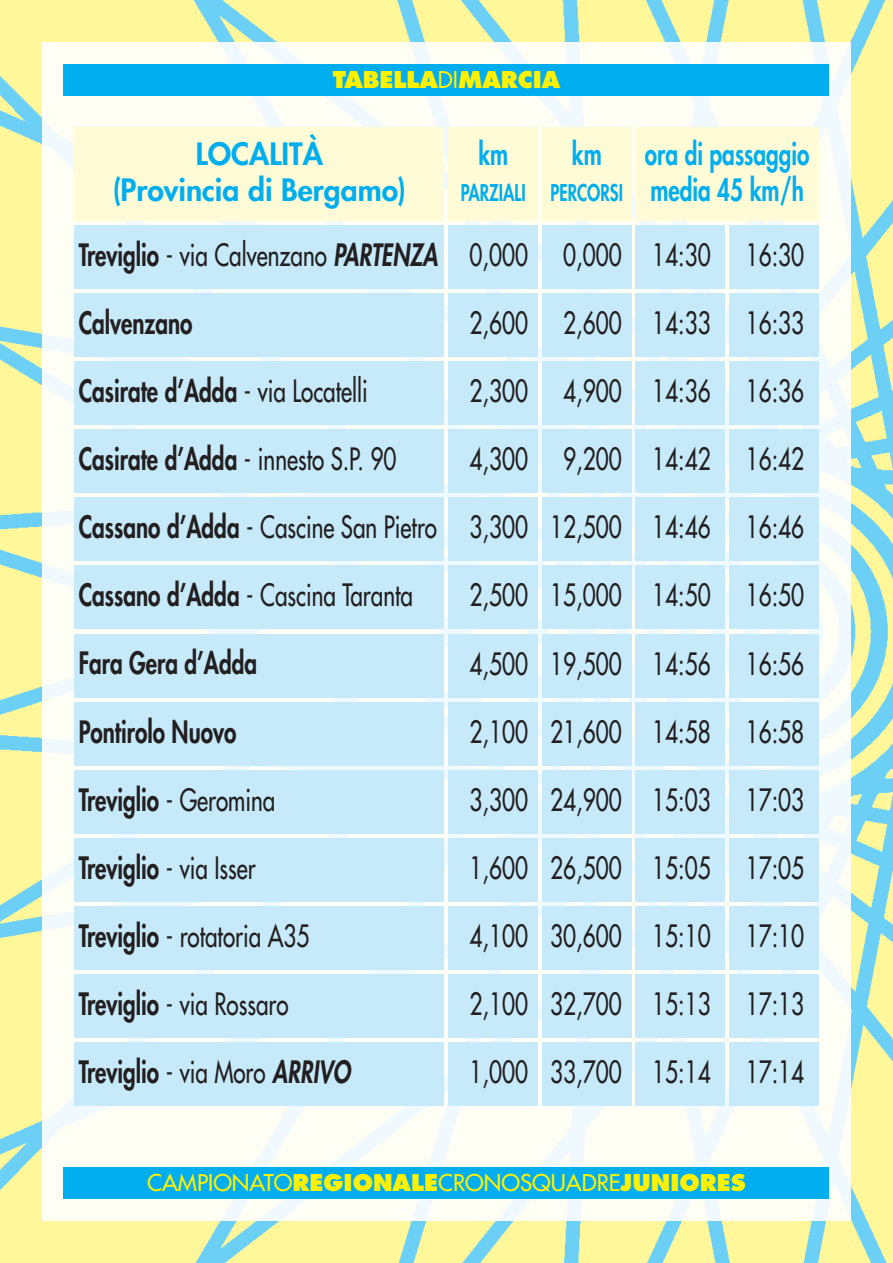
<style>
.page{position:relative;width:893px;height:1263px;background:#fff}
.page>*{position:absolute;margin:0;border:0;box-sizing:border-box;transform-origin:0 0}
.t1{font:30px "Futura";color:#231f20;scale:.75 1}
.t2{font:800 30px "Futura";color:#231f20;scale:.75 1}
.t3{font:800 30px/36px "Futura";color:#00aeef;scale:.75 1}
.t4{font:800 30px/36px "Futura";color:#00aeef;text-align:center}
.t5{font:22.5px "Futura";color:#fff101}
.t6{font:800 22.5px "Futura";color:#00aeef;scale:.75 1}
.t7{font:800 22.5px "Futura";color:#fff101}
.s1{font-weight:400}
.s2{font-weight:800}
.s3{font-weight:800;font-style:italic}
.s4{font-style:italic}
</style>
<div class="page">
<img style="left:0;top:0;width:893px;height:1263px">
<img style="left:43px;top:43px;width:807px;height:1177px">
<div style="left:64px;top:64px;width:765px;height:32px;background:#00aeef"></div>
<div style="left:64px;top:1167px;width:765px;height:32px;background:#00aeef"></div>
<div style="left:74px;top:225px;width:370px;height:64px;background:#c6eafa"></div>
<div style="left:74px;top:293px;width:370px;height:64px;background:#c6eafa"></div>
<div style="left:74px;top:361px;width:370px;height:64px;background:#c6eafa"></div>
<div style="left:74px;top:429px;width:370px;height:64px;background:#c6eafa"></div>
<div style="left:74px;top:497px;width:370px;height:64px;background:#c6eafa"></div>
<div style="left:74px;top:566px;width:370px;height:63px;background:#c6eafa"></div>
<div style="left:74px;top:634px;width:370px;height:63px;background:#c6eafa"></div>
<div style="left:74px;top:702px;width:370px;height:63px;background:#c6eafa"></div>
<div style="left:74px;top:770px;width:370px;height:63px;background:#c6eafa"></div>
<div style="left:74px;top:838px;width:370px;height:63px;background:#c6eafa"></div>
<div style="left:74px;top:906px;width:370px;height:63px;background:#c6eafa"></div>
<div style="left:74px;top:974px;width:370px;height:63px;background:#c6eafa"></div>
<div style="left:74px;top:1042px;width:370px;height:64px;background:#c6eafa"></div>
<div style="left:449px;top:225px;width:89px;height:64px;background:#c6eafa"></div>
<div style="left:449px;top:293px;width:89px;height:64px;background:#c6eafa"></div>
<div style="left:449px;top:361px;width:89px;height:64px;background:#c6eafa"></div>
<div style="left:449px;top:429px;width:89px;height:64px;background:#c6eafa"></div>
<div style="left:449px;top:497px;width:89px;height:64px;background:#c6eafa"></div>
<div style="left:449px;top:566px;width:89px;height:63px;background:#c6eafa"></div>
<div style="left:449px;top:634px;width:89px;height:63px;background:#c6eafa"></div>
<div style="left:449px;top:702px;width:89px;height:63px;background:#c6eafa"></div>
<div style="left:449px;top:770px;width:89px;height:63px;background:#c6eafa"></div>
<div style="left:449px;top:838px;width:89px;height:63px;background:#c6eafa"></div>
<div style="left:449px;top:906px;width:89px;height:63px;background:#c6eafa"></div>
<div style="left:449px;top:974px;width:89px;height:63px;background:#c6eafa"></div>
<div style="left:449px;top:1042px;width:89px;height:64px;background:#c6eafa"></div>
<div style="left:542px;top:225px;width:89px;height:64px;background:#c6eafa"></div>
<div style="left:542px;top:293px;width:89px;height:64px;background:#c6eafa"></div>
<div style="left:542px;top:361px;width:89px;height:64px;background:#c6eafa"></div>
<div style="left:542px;top:429px;width:89px;height:64px;background:#c6eafa"></div>
<div style="left:542px;top:497px;width:89px;height:64px;background:#c6eafa"></div>
<div style="left:542px;top:566px;width:89px;height:63px;background:#c6eafa"></div>
<div style="left:542px;top:634px;width:89px;height:63px;background:#c6eafa"></div>
<div style="left:542px;top:702px;width:89px;height:63px;background:#c6eafa"></div>
<div style="left:542px;top:770px;width:89px;height:63px;background:#c6eafa"></div>
<div style="left:542px;top:838px;width:89px;height:63px;background:#c6eafa"></div>
<div style="left:542px;top:906px;width:89px;height:63px;background:#c6eafa"></div>
<div style="left:542px;top:974px;width:89px;height:63px;background:#c6eafa"></div>
<div style="left:542px;top:1042px;width:89px;height:64px;background:#c6eafa"></div>
<div style="left:636px;top:225px;width:89px;height:64px;background:#c6eafa"></div>
<div style="left:636px;top:293px;width:89px;height:64px;background:#c6eafa"></div>
<div style="left:729px;top:225px;width:90px;height:64px;background:#c6eafa"></div>
<div style="left:729px;top:293px;width:90px;height:64px;background:#c6eafa"></div>
<div style="left:636px;top:361px;width:89px;height:64px;background:#c6eafa"></div>
<div style="left:729px;top:361px;width:90px;height:64px;background:#c6eafa"></div>
<div style="left:636px;top:429px;width:89px;height:64px;background:#c6eafa"></div>
<div style="left:729px;top:429px;width:90px;height:64px;background:#c6eafa"></div>
<div style="left:636px;top:497px;width:89px;height:64px;background:#c6eafa"></div>
<div style="left:729px;top:497px;width:90px;height:64px;background:#c6eafa"></div>
<div style="left:636px;top:566px;width:89px;height:63px;background:#c6eafa"></div>
<div style="left:729px;top:566px;width:90px;height:63px;background:#c6eafa"></div>
<div style="left:636px;top:634px;width:89px;height:63px;background:#c6eafa"></div>
<div style="left:729px;top:634px;width:90px;height:63px;background:#c6eafa"></div>
<div style="left:636px;top:702px;width:89px;height:63px;background:#c6eafa"></div>
<div style="left:729px;top:702px;width:90px;height:63px;background:#c6eafa"></div>
<div style="left:636px;top:770px;width:89px;height:63px;background:#c6eafa"></div>
<div style="left:729px;top:770px;width:90px;height:63px;background:#c6eafa"></div>
<div style="left:636px;top:838px;width:89px;height:63px;background:#c6eafa"></div>
<div style="left:729px;top:838px;width:90px;height:63px;background:#c6eafa"></div>
<div style="left:636px;top:906px;width:89px;height:63px;background:#c6eafa"></div>
<div style="left:729px;top:906px;width:90px;height:63px;background:#c6eafa"></div>
<div style="left:636px;top:974px;width:89px;height:63px;background:#c6eafa"></div>
<div style="left:729px;top:974px;width:90px;height:63px;background:#c6eafa"></div>
<div style="left:636px;top:1042px;width:89px;height:64px;background:#c6eafa"></div>
<div style="left:729px;top:1042px;width:90px;height:64px;background:#c6eafa"></div>
<div style="left:74px;top:128px;width:370px;height:93px;background:#fffbd6"></div>
<div style="left:449px;top:128px;width:89px;height:93px;background:#fffbd6"></div>
<div style="left:542px;top:128px;width:89px;height:93px;background:#fffbd6"></div>
<div style="left:636px;top:128px;width:183px;height:93px;background:#fffbd6"></div>
<p class="t7" style="left:333px;top:69px;width:229px">TABELLA<span class="s1">DI</span>MARCIA</p>
<p class="t4" style="left:112px;top:138px;width:295px">LOCALITÀ<br>(Provincia di Bergamo)</p>
<p class="t3" style="left:478px;top:138px;width:41px">km</p>
<p class="t6" style="left:461px;top:182px;width:88px">PARZIALI</p>
<p class="t3" style="left:572px;top:138px;width:41px">km</p>
<p class="t6" style="left:551px;top:182px;width:98px">PERCORSI</p>
<p class="t3" style="left:645px;top:138px;width:221px">ora di passaggio media 45 km/h</p>
<p class="t1" style="left:79px;top:240px;width:480px"><span class="s2">Treviglio</span> - via Calvenzano <span class="s3">PARTENZA</span></p>
<p class="t2" style="left:79px;top:309px;width:153px">Calvenzano</p>
<p class="t2" style="left:79px;top:377px;width:387px">Casirate d’Adda <span class="s1">- via Locatelli</span></p>
<p class="t2" style="left:79px;top:445px;width:425px">Casirate d’Adda <span class="s1">- innesto S.P. 90</span></p>
<p class="t1" style="left:79px;top:512px;width:479px"><span class="s2">Cassano d’Adda</span> - Cascine San Pietro</p>
<p class="t1" style="left:79px;top:580px;width:447px"><span class="s2">Cassano d’Adda</span> - Cascina Taranta</p>
<p class="t2" style="left:79px;top:649px;width:240px">Fara Gera d’Adda</p>
<p class="t2" style="left:79px;top:717px;width:212px">Pontirolo Nuovo</p>
<p class="t2" style="left:79px;top:785px;width:264px">Treviglio <span class="s1">- Geromina</span></p>
<p class="t2" style="left:79px;top:853px;width:238px">Treviglio <span class="s1">- via Isser</span></p>
<p class="t1" style="left:79px;top:921px;width:309px"><span class="s2">Treviglio</span> - rotatoria A35</p>
<p class="t1" style="left:79px;top:989px;width:281px"><span class="s2">Treviglio</span> - via Rossaro</p>
<p class="t2" style="left:79px;top:1057px;width:364px">Treviglio <span class="s1">- via Moro</span> <span class="s4">ARRIVO</span></p>
<p class="t1" style="left:470px;top:240px;width:80px">0,000</p>
<p class="t1" style="left:470px;top:308px;width:80px">2,600</p>
<p class="t1" style="left:470px;top:376px;width:80px">2,300</p>
<p class="t1" style="left:470px;top:444px;width:80px">4,300</p>
<p class="t1" style="left:470px;top:512px;width:80px">3,300</p>
<p class="t1" style="left:470px;top:580px;width:80px">2,500</p>
<p class="t1" style="left:470px;top:648px;width:80px">4,500</p>
<p class="t1" style="left:470px;top:716px;width:80px">2,100</p>
<p class="t1" style="left:470px;top:784px;width:80px">3,300</p>
<p class="t1" style="left:470px;top:852px;width:80px">1,600</p>
<p class="t1" style="left:470px;top:921px;width:80px">4,100</p>
<p class="t1" style="left:470px;top:989px;width:80px">2,100</p>
<p class="t1" style="left:470px;top:1057px;width:80px">1,000</p>
<p class="t1" style="left:563px;top:240px;width:80px">0,000</p>
<p class="t1" style="left:563px;top:308px;width:80px">2,600</p>
<p class="t1" style="left:563px;top:376px;width:80px">4,900</p>
<p class="t1" style="left:563px;top:444px;width:80px">9,200</p>
<p class="t1" style="left:550px;top:512px;width:97px">12,500</p>
<p class="t1" style="left:550px;top:580px;width:97px">15,000</p>
<p class="t1" style="left:550px;top:648px;width:97px">19,500</p>
<p class="t1" style="left:550px;top:716px;width:97px">21,600</p>
<p class="t1" style="left:550px;top:784px;width:97px">24,900</p>
<p class="t1" style="left:550px;top:852px;width:97px">26,500</p>
<p class="t1" style="left:550px;top:921px;width:97px">30,600</p>
<p class="t1" style="left:550px;top:989px;width:97px">32,700</p>
<p class="t1" style="left:550px;top:1057px;width:97px">33,700</p>
<p class="t1" style="left:652px;top:240px;width:80px">14:30</p>
<p class="t1" style="left:652px;top:308px;width:80px">14:33</p>
<p class="t1" style="left:746px;top:240px;width:80px">16:30</p>
<p class="t1" style="left:746px;top:308px;width:80px">16:33</p>
<p class="t1" style="left:652px;top:376px;width:204px">14:36 16:36</p>
<p class="t1" style="left:652px;top:444px;width:204px">14:42 16:42</p>
<p class="t1" style="left:652px;top:512px;width:204px">14:46 16:46</p>
<p class="t1" style="left:652px;top:580px;width:204px">14:50 16:50</p>
<p class="t1" style="left:652px;top:648px;width:204px">14:56 16:56</p>
<p class="t1" style="left:652px;top:716px;width:204px">14:58 16:58</p>
<p class="t1" style="left:652px;top:784px;width:204px">15:03 17:03</p>
<p class="t1" style="left:652px;top:852px;width:204px">15:05 17:05</p>
<p class="t1" style="left:652px;top:921px;width:204px">15:10 17:10</p>
<p class="t1" style="left:652px;top:989px;width:204px">15:13 17:13</p>
<p class="t1" style="left:652px;top:1057px;width:204px">15:14 17:14</p>
<p class="t5" style="left:147px;top:1171px;width:600px">CAMPIONATO<span class="s2">REGIONALE</span>CRONOSQUADRE<span class="s2">JUNIORES</span></p>
</div>
